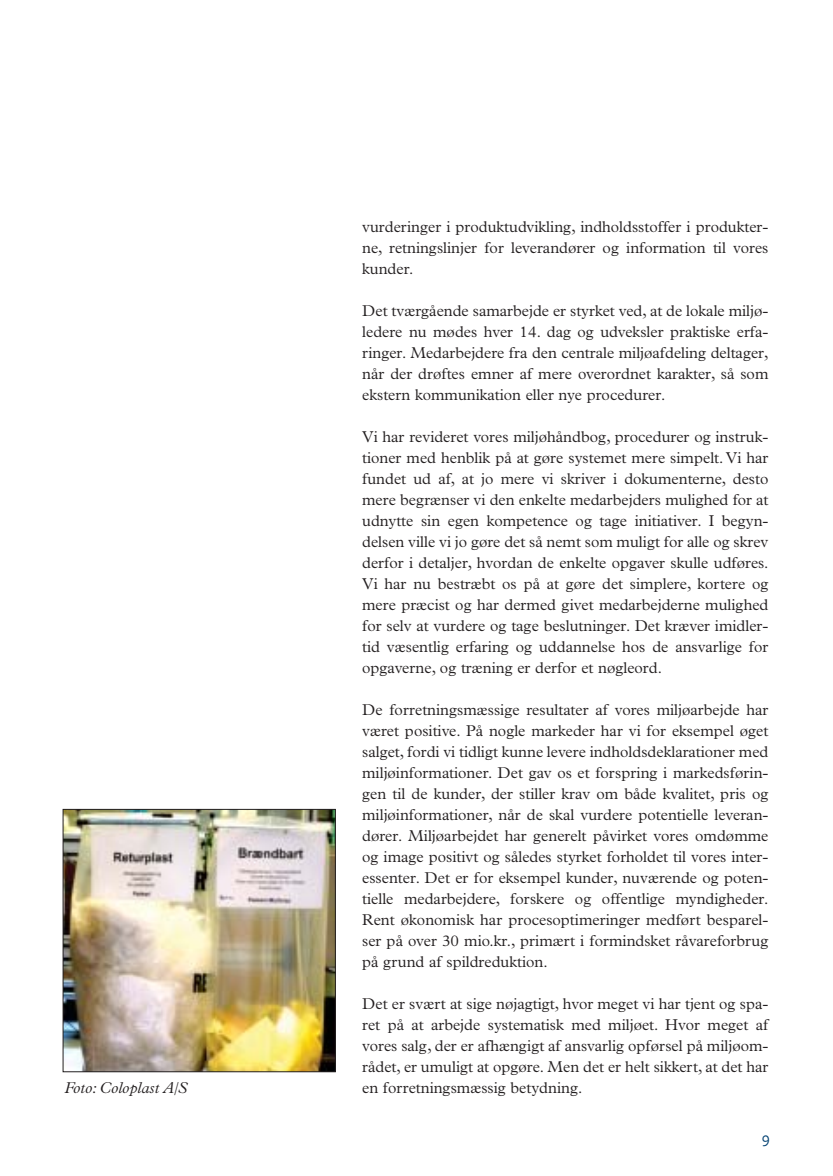
<style>
.page{position:relative;width:833px;height:1176px;background:#fff}
.page>*{position:absolute;margin:0;border:0;box-sizing:border-box;transform-origin:0 0}
.t1{font:300 15.75px/21px "Plantin";color:#231f20;text-align:justify}
.t2{font:italic 300 15.75px "Plantin";color:#231f20}
.t3{font:15.75px "Scala Sans";color:#004071}
</style>
<div class="page">
<img style="left:65px;top:811px;width:269px;height:259px">
<div style="left:63px;top:809px;width:273px;height:263px;border:1px solid #231f20"></div>
<p class="t2" style="left:65px;top:1082px;width:124px">Foto: Coloplast A/S</p>
<p class="t1" style="left:362px;top:218px;width:408px">vurderinger i produktudvikling, indholdsstoffer i produkter&shy;ne, retningslinjer for leverandører og information til vores kunder.</p>
<p class="t1" style="left:362px;top:302px;width:408px">Det tværgående samarbejde er styrket ved, at de lokale miljø&shy;ledere nu mødes hver 14. dag og udveksler praktiske erfa&shy;ringer. Medarbejdere fra den centrale miljøafdeling deltager, når der drøftes emner af mere overordnet karakter, så som ekstern kommunikation eller nye procedurer.</p>
<p class="t1" style="left:362px;top:428px;width:408px">Vi har revideret vores miljøhåndbog, procedurer og instruk&shy;tioner med henblik på at gøre systemet mere simpelt. Vi har fundet ud af, at jo mere vi skriver i dokumenterne, desto mere begrænser vi den enkelte medarbejders mulighed for at udnytte sin egen kompetence og tage initiativer. I begyn&shy;delsen ville vi jo gøre det så nemt som muligt for alle og skrev derfor i detaljer, hvordan de enkelte opgaver skulle udføres.<br>Vi har nu bestræbt os på at gøre det simplere, kortere og mere præcist og har dermed givet medarbejderne mulighed for selv at vurdere og tage beslutninger. Det kræver imidler&shy;tid væsentlig erfaring og uddannelse hos de ansvarlige for opgaverne, og træning er derfor et nøgleord.</p>
<p class="t1" style="left:362px;top:701px;width:408px">De forretningsmæssige resultater af vores miljøarbejde har været positive. På nogle markeder har vi for eksempel øget salget, fordi vi tidligt kunne levere indholdsdeklarationer med miljøinformationer. Det gav os et forspring i markedsførin&shy;gen til de kunder, der stiller krav om både kvalitet, pris og miljøinformationer, når de skal vurdere potentielle leveran&shy;dører. Miljøarbejdet har generelt påvirket vores omdømme og image positivt og således styrket forholdet til vores inter&shy;essenter. Det er for eksempel kunder, nuværende og poten&shy;tielle medarbejdere, forskere og offentlige myndigheder.<br>Rent økonomisk har procesoptimeringer medført besparel&shy;ser på over 30 mio.kr., primært i formindsket råvareforbrug på grund af spildreduktion.</p>
<p class="t1" style="left:362px;top:995px;width:408px">Det er svært at sige nøjagtigt, hvor meget vi har tjent og spa&shy;ret på at arbejde systematisk med miljøet. Hvor meget af vores salg, der er afhængigt af ansvarlig opførsel på miljøom&shy;rådet, er umuligt at opgøre. Men det er helt sikkert, at det har en forretningsmæssig betydning.</p>
<p class="t3" style="left:762px;top:1132px;width:10px">9</p>
</div>
